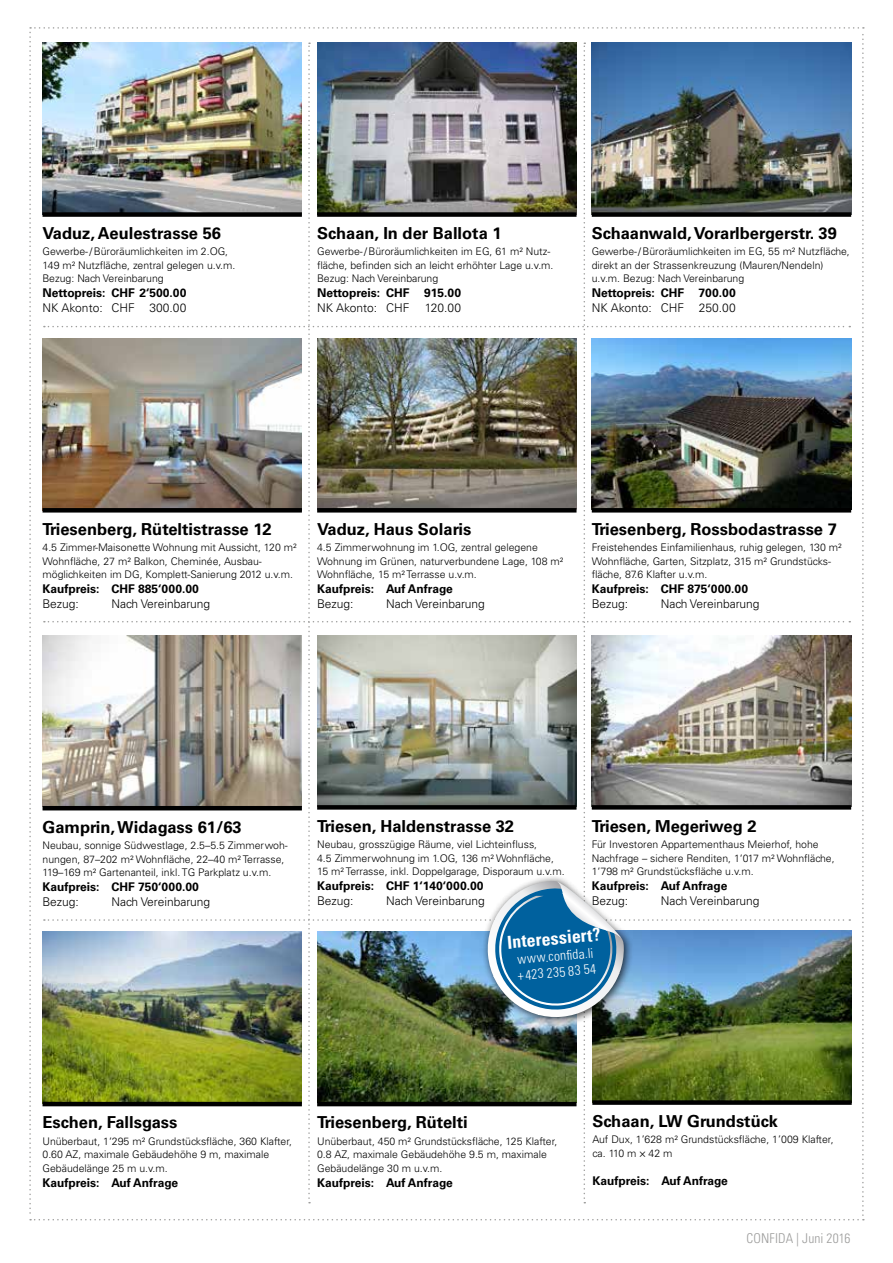
<style>
.page{position:relative;width:893px;height:1263px;background:#fff}
.page>*{position:absolute;margin:0;border:0;box-sizing:border-box;transform-origin:0 0}
.t1{font:700 condensed 18px "Univers";color:#fff}
.t2{font:700 16.5px "Univers";color:#000}
.t3{font:300 condensed 13.5px/16.2px "Univers";color:#fff}
.t4{font:300 condensed 13.5px "Univers";letter-spacing:.005em;color:#9d9d9c}
.t5{font:700 12px "Univers";color:#000}
.t6{font:300 12px "Univers";color:#000}
.t7{font:300 10.5px/13.5px "Univers";color:#000}
.s1{font-family:"Myriad Pro";font-weight:400}
</style>
<div class="page">
<img style="left:29px;top:27px;width:835px;height:1193px">
<h2 class="t2" style="left:43px;top:223px;width:180px">Vaduz, Aeulestrasse 56</h2>
<p class="t7" style="left:43px;top:245px;width:194px">Gewerbe-/Büroräumlichkeiten im 2.OG,<br>149 m² Nutzfläche, zentral gelegen u.v.m.<br>Bezug: Nach Vereinbarung</p>
<p class="t5" style="left:43px;top:286px;width:146px">Nettopreis: CHF 2‘500.00</p>
<p class="t6" style="left:43px;top:301px;width:146px">NK Akonto: CHF 300.00</p>
<h2 class="t2" style="left:317px;top:223px;width:186px">Schaan, In der Ballota 1</h2>
<p class="t7" style="left:317px;top:245px;width:238px">Gewerbe-/Büroräumlichkeiten im EG, 61 m² Nutz&shy;fläche, befinden sich an leicht erhöhter Lage u.v.m.<br>Bezug: Nach Vereinbarung</p>
<p class="t5" style="left:317px;top:286px;width:146px">Nettopreis: CHF 915.00</p>
<p class="t6" style="left:317px;top:301px;width:94px">NK Akonto: CHF</p>
<p class="t6" style="left:425px;top:301px;width:38px">120.00</p>
<h2 class="t2" style="left:592px;top:223px;width:247px">Schaanwald, Vorarlbergerstr. 39</h2>
<p class="t7" style="left:592px;top:245px;width:259px">Gewerbe-/Büroräumlichkeiten im EG, 55 m² Nutzfläche, direkt an der Strassenkreuzung (Mauren/Nendeln) u.v.m. Bezug: Nach Vereinbarung</p>
<p class="t5" style="left:592px;top:286px;width:146px">Nettopreis: CHF 700.00</p>
<p class="t6" style="left:592px;top:301px;width:145px">NK Akonto: CHF 250.00</p>
<h2 class="t2" style="left:43px;top:519px;width:231px">Triesenberg, Rüteltistrasse 12</h2>
<p class="t7" style="left:43px;top:541px;width:256px">4.5 Zimmer-Maisonette Wohnung mit Aussicht, 120 m²<br>Wohnfläche, 27 m² Balkon, Cheminée, Ausbau&shy;möglichkeiten im DG, Komplett-Sanierung 2012 u.v.m.</p>
<p class="t5" style="left:43px;top:582px;width:158px">Kaufpreis: CHF 885‘000.00</p>
<p class="t6" style="left:43px;top:597px;width:38px">Bezug:</p>
<p class="t6" style="left:112px;top:597px;width:100px">Nach Vereinbarung</p>
<h2 class="t2" style="left:317px;top:519px;width:156px">Vaduz, Haus Solaris</h2>
<p class="t7" style="left:317px;top:541px;width:248px">4.5 Zimmerwohnung im 1.OG, zentral gelegene<br>Wohnung im Grünen, naturverbundene Lage, 108 m²<br>Wohnfläche, 15 m² Terrasse u.v.m.</p>
<p class="t5" style="left:317px;top:582px;width:137px">Kaufpreis: Auf Anfrage</p>
<p class="t6" style="left:317px;top:597px;width:38px">Bezug:</p>
<p class="t6" style="left:386px;top:597px;width:100px">Nach Vereinbarung</p>
<h2 class="t2" style="left:592px;top:519px;width:247px">Triesenberg, Rossbodastrasse 7</h2>
<p class="t7" style="left:592px;top:541px;width:251px">Freistehendes Einfamilienhaus, ruhig gelegen, 130 m²<br>Wohnfläche, Garten, Sitzplatz, 315 m² Grundstücks&shy;fläche, 87.6 Klafter u.v.m.</p>
<p class="t5" style="left:592px;top:582px;width:158px">Kaufpreis: CHF 875‘000.00</p>
<p class="t6" style="left:592px;top:597px;width:38px">Bezug:</p>
<p class="t6" style="left:661px;top:597px;width:100px">Nach Vereinbarung</p>
<h2 class="t2" style="left:43px;top:817px;width:201px">Gamprin, Widagass 61/63</h2>
<p class="t7" style="left:43px;top:839px;width:247px">Neubau, sonnige Südwestlage, 2.5–5.5 Zimmerwoh&shy;nungen, 87–202 m² Wohnfläche, 22–40 m² Terrasse,<br>119–169 m² Gartenanteil, inkl. TG Parkplatz u.v.m.</p>
<p class="t5" style="left:43px;top:880px;width:158px">Kaufpreis: CHF 750‘000.00</p>
<p class="t6" style="left:43px;top:895px;width:38px">Bezug:</p>
<p class="t6" style="left:112px;top:895px;width:100px">Nach Vereinbarung</p>
<h2 class="t2" style="left:317px;top:816px;width:198px">Triesen, Haldenstrasse 32</h2>
<p class="t7" style="left:317px;top:838px;width:249px">Neubau, grosszügige Räume, viel Lichteinfluss,<br>4.5 Zimmerwohnung im 1.OG, 136 m² Wohnfläche,<br>15 m² Terrasse, inkl. Doppelgarage, Disporaum u.v.m.</p>
<p class="t5" style="left:317px;top:879px;width:168px">Kaufpreis: CHF 1‘140‘000.00</p>
<p class="t6" style="left:317px;top:894px;width:38px">Bezug:</p>
<p class="t6" style="left:386px;top:894px;width:100px">Nach Vereinbarung</p>
<h2 class="t2" style="left:592px;top:816px;width:166px">Triesen, Megeriweg 2</h2>
<p class="t7" style="left:592px;top:838px;width:244px">Für Investoren Appartementhaus Meierhof, hohe<br>Nachfrage – sichere Renditen, 1‘017 m² Wohnfläche,<br>1‘798 m² Grundstücksfläche u.v.m.</p>
<p class="t5" style="left:592px;top:879px;width:137px">Kaufpreis: Auf Anfrage</p>
<p class="t6" style="left:592px;top:894px;width:38px">Bezug:</p>
<p class="t6" style="left:661px;top:894px;width:100px">Nach Vereinbarung</p>
<h1 class="t1" style="left:506px;top:931px;width:95px;rotate:-5deg">Interessiert?</h1>
<p class="t3" style="left:515px;top:951px;width:80px;rotate:-5deg">www.confi da.li +423 235 83 54</p>
<h2 class="t2" style="left:43px;top:1113px;width:136px">Eschen, Fallsgass</h2>
<p class="t7" style="left:43px;top:1134px;width:251px">Unüberbaut, 1‘295 m² Grundstücksfläche, 360 Klafter,<br>0.60 AZ, maximale Gebäudehöhe 9 m, maximale<br>Gebäudelänge 25 m u.v.m.</p>
<p class="t5" style="left:43px;top:1176px;width:137px">Kaufpreis: Auf Anfrage</p>
<h2 class="t2" style="left:317px;top:1113px;width:152px">Triesenberg, Rütelti</h2>
<p class="t7" style="left:317px;top:1134px;width:242px">Unüberbaut, 450 m² Grundstücksfläche, 125 Klafter,<br>0.8 AZ, maximale Gebäudehöhe 9.5 m, maximale<br>Gebäudelänge 30 m u.v.m.</p>
<p class="t5" style="left:317px;top:1176px;width:137px">Kaufpreis: Auf Anfrage</p>
<h2 class="t2" style="left:592px;top:1111px;width:187px">Schaan, LW Grundstück</h2>
<p class="t7" style="left:592px;top:1133px;width:243px">Auf Dux, 1’628 m² Grundstücksfläche, 1’009 Klafter, ca. 110 m <span class="s1">×</span> 42 m</p>
<p class="t5" style="left:592px;top:1174px;width:137px">Kaufpreis: Auf Anfrage</p>
<p class="t4" style="left:746px;top:1230px;width:106px">CONFIDA | Juni 2016</p>
</div>
